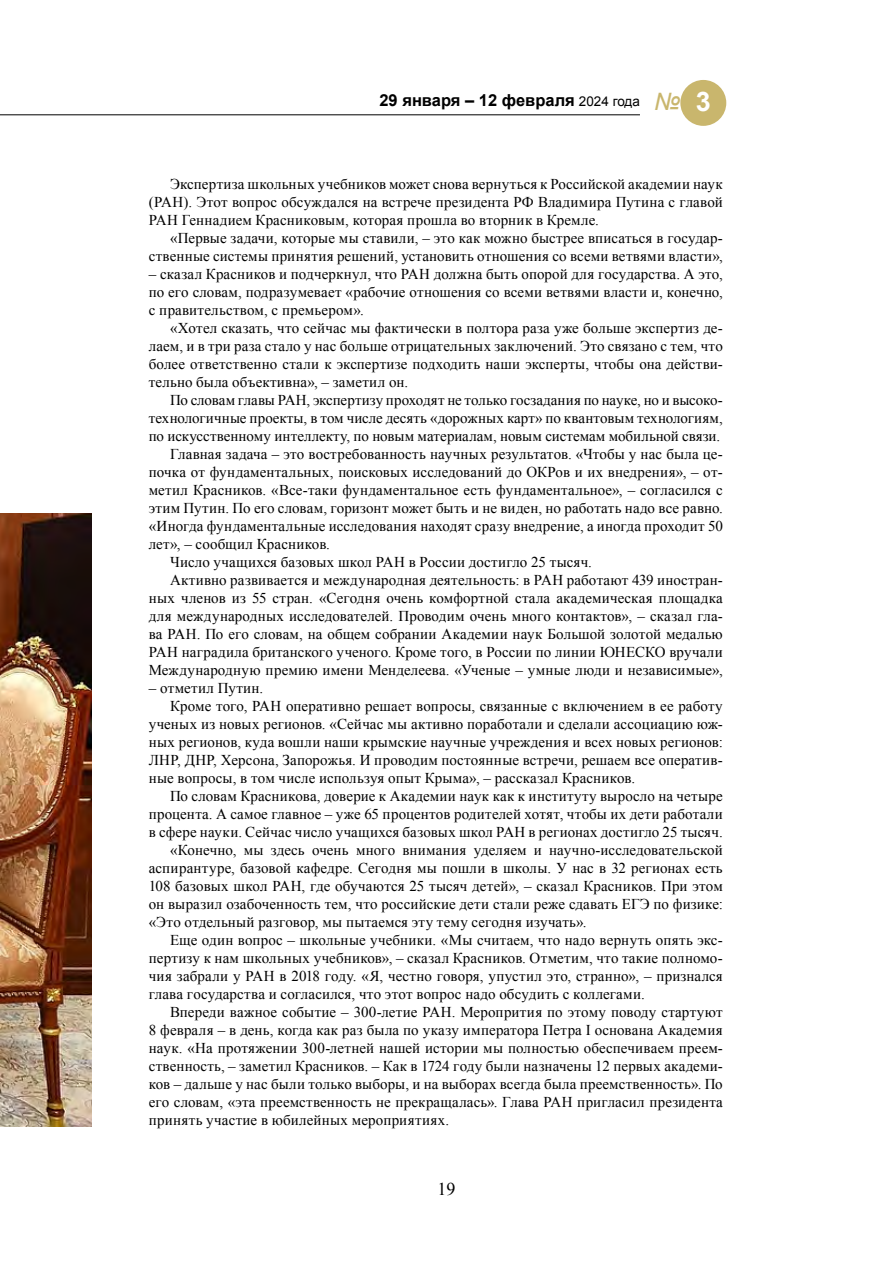
<style>
.page{position:relative;width:893px;height:1263px;background:#fff}
.page>*{position:absolute;margin:0;border:0;box-sizing:border-box;transform-origin:0 0}
.t1{font:italic 24px "Arial";color:#c9b66d}
.t2{font:18px "Times New Roman";color:#000}
.t3{font:700 16.5px "Arial";color:#000}
.t4{font:15px/18px "Times New Roman";letter-spacing:.01em;color:#000;text-align:justify}
.s1{font-weight:400;font-size:13.5px}
.s2{font-weight:700;font-style:normal;font-size:27px;color:#fff}
</style>
<div class="page">
<img style="left:0;top:513px;width:92px;height:613px">
<hr style="left:0;top:114px;width:640px;height:1px;background:#000">
<div style="left:680px;top:80px;width:46px;height:46px;background:#c9b66d;border-radius:50%"></div>
<p class="t3" style="left:379px;top:89px;width:262px">29 января ‒ 12 февраля <span class="s1">2024 года</span></p>
<h1 class="t1" style="left:654px;top:86px;width:58px">№ <span class="s2">3</span></h1>
<p class="t4" style="left:149px;top:175px;width:576px;text-indent:21px">Экспертиза школьных учебников может снова вернуться к Российской академии наук (РАН). Этот вопрос обсуждался на встрече президента РФ Владимира Путина с главой РАН Геннадием Красниковым, которая прошла во вторник в Кремле.</p>
<p class="t4" style="left:149px;top:229px;width:576px;text-align:right">«Первые задачи, которые мы ставили, – это как можно быстрее вписаться в государ&shy;ственные системы принятия решений, установить отношения со всеми ветвями власти»,</p>
<p class="t4" style="left:149px;top:265px;width:576px">– сказал Красников и подчеркнул, что РАН должна быть опорой для государства. А это, по его словам, подразумевает «рабочие отношения со всеми ветвями власти и, конечно, с правительством, с премьером».</p>
<p class="t4" style="left:149px;top:319px;width:576px;text-indent:21px">«Хотел сказать, что сейчас мы фактически в полтора раза уже больше экспертиз де&shy;лаем, и в три раза стало у нас больше отрицательных заключений. Это связано с тем, что более ответственно стали к экспертизе подходить наши эксперты, чтобы она действи&shy;тельно была объективна», – заметил он.</p>
<p class="t4" style="left:170px;top:391px;width:554px">По словам главы РАН, экспертизу проходят не только госзадания по науке, но и высоко-</p>
<p class="t4" style="left:149px;top:409px;width:575px">технологичные проекты, в том числе десять «дорожных карт» по квантовым технологиям,</p>
<p class="t4" style="left:149px;top:427px;width:573px">по искусственному интеллекту, по новым материалам, новым системам мобильной связи.</p>
<p class="t4" style="left:170px;top:445px;width:554px">Главная задача – это востребованность научных результатов. «Чтобы у нас была це-</p>
<p class="t4" style="left:149px;top:463px;width:576px">почка от фундаментальных, поисковых исследований до ОКРов и их внедрения», – от-</p>
<p class="t4" style="left:149px;top:481px;width:576px">метил Красников. «Все-таки фундаментальное есть фундаментальное», – согласился с</p>
<p class="t4" style="left:149px;top:499px;width:576px">этим Путин. По его словам, горизонт может быть и не виден, но работать надо все равно.</p>
<p class="t4" style="left:149px;top:517px;width:576px">«Иногда фундаментальные исследования находят сразу внедрение, а иногда проходит 50</p>
<p class="t4" style="left:149px;top:535px;width:183px">лет», – сообщил Красников.</p>
<p class="t4" style="left:170px;top:553px;width:423px">Число учащихся базовых школ РАН в России достигло 25 тысяч.</p>
<p class="t4" style="left:170px;top:571px;width:554px">Активно развивается и международная деятельность: в РАН работают 439 иностран-</p>
<p class="t4" style="left:149px;top:589px;width:576px">ных членов из 55 стран. «Сегодня очень комфортной стала академическая площадка</p>
<p class="t4" style="left:149px;top:607px;width:576px">для международных исследователей. Проводим очень много контактов», – сказал гла-</p>
<p class="t4" style="left:149px;top:625px;width:576px">ва РАН. По его словам, на общем собрании Академии наук Большой золотой медалью</p>
<p class="t4" style="left:149px;top:643px;width:575px">РАН наградила британского ученого. Кроме того, в России по линии ЮНЕСКО вручали</p>
<p class="t4" style="left:149px;top:661px;width:576px">Международную премию имени Менделеева. «Ученые – умные люди и независимые»,</p>
<p class="t4" style="left:149px;top:679px;width:116px">– отметил Путин.</p>
<p class="t4" style="left:170px;top:697px;width:554px">Кроме того, РАН оперативно решает вопросы, связанные с включением в ее работу</p>
<p class="t4" style="left:149px;top:715px;width:576px">ученых из новых регионов. «Сейчас мы активно поработали и сделали ассоциацию юж-</p>
<p class="t4" style="left:149px;top:733px;width:576px">ных регионов, куда вошли наши крымские научные учреждения и всех новых регионов:</p>
<p class="t4" style="left:149px;top:751px;width:576px">ЛНР, ДНР, Херсона, Запорожья. И проводим постоянные встречи, решаем все оператив-</p>
<p class="t4" style="left:149px;top:769px;width:488px">ные вопросы, в том числе используя опыт Крыма», – рассказал Красников.</p>
<p class="t4" style="left:170px;top:787px;width:554px">По словам Красникова, доверие к Академии наук как к институту выросло на четыре</p>
<p class="t4" style="left:149px;top:805px;width:576px">процента. А самое главное – уже 65 процентов родителей хотят, чтобы их дети работали</p>
<p class="t4" style="left:149px;top:823px;width:576px">в сфере науки. Сейчас число учащихся базовых школ РАН в регионах достигло 25 тысяч.</p>
<p class="t4" style="left:170px;top:841px;width:554px">«Конечно, мы здесь очень много внимания уделяем и научно-исследовательской</p>
<p class="t4" style="left:149px;top:859px;width:576px">аспирантуре, базовой кафедре. Сегодня мы пошли в школы. У нас в 32 регионах есть</p>
<p class="t4" style="left:149px;top:877px;width:576px">108 базовых школ РАН, где обучаются 25 тысяч детей», – сказал Красников. При этом</p>
<p class="t4" style="left:149px;top:895px;width:576px">он выразил озабоченность тем, что российские дети стали реже сдавать ЕГЭ по физике:</p>
<p class="t4" style="left:149px;top:913px;width:439px">«Это отдельный разговор, мы пытаемся эту тему сегодня изучать».</p>
<p class="t4" style="left:170px;top:931px;width:554px">Еще один вопрос – школьные учебники. «Мы считаем, что надо вернуть опять экс-</p>
<p class="t4" style="left:149px;top:949px;width:576px">пертизу к нам школьных учебников», – сказал Красников. Отметим, что такие полномо-</p>
<p class="t4" style="left:149px;top:967px;width:576px">чия забрали у РАН в 2018 году. «Я, честно говоря, упустил это, странно», – признался</p>
<p class="t4" style="left:149px;top:985px;width:498px">глава государства и согласился, что этот вопрос надо обсудить с коллегами.</p>
<p class="t4" style="left:170px;top:1003px;width:554px">Впереди важное событие – 300-летие РАН. Меропрития по этому поводу стартуют</p>
<p class="t4" style="left:149px;top:1021px;width:575px">8 февраля – в день, когда как раз была по указу императора Петра I основана Академия</p>
<p class="t4" style="left:149px;top:1039px;width:576px">наук. «На протяжении 300-летней нашей истории мы полностью обеспечиваем преем-</p>
<p class="t4" style="left:149px;top:1057px;width:576px">ственность, – заметил Красников. – Как в 1724 году были назначены 12 первых академи-</p>
<p class="t4" style="left:149px;top:1075px;width:576px">ков – дальше у нас были только выборы, и на выборах всегда была преемственность». По</p>
<p class="t4" style="left:149px;top:1093px;width:576px">его словам, «эта преемственность не прекращалась». Глава РАН пригласил президента</p>
<p class="t4" style="left:149px;top:1111px;width:302px">принять участие в юбилейных мероприятиях.</p>
<p class="t2" style="left:437px;top:1176px;width:19px">19</p>
</div>
